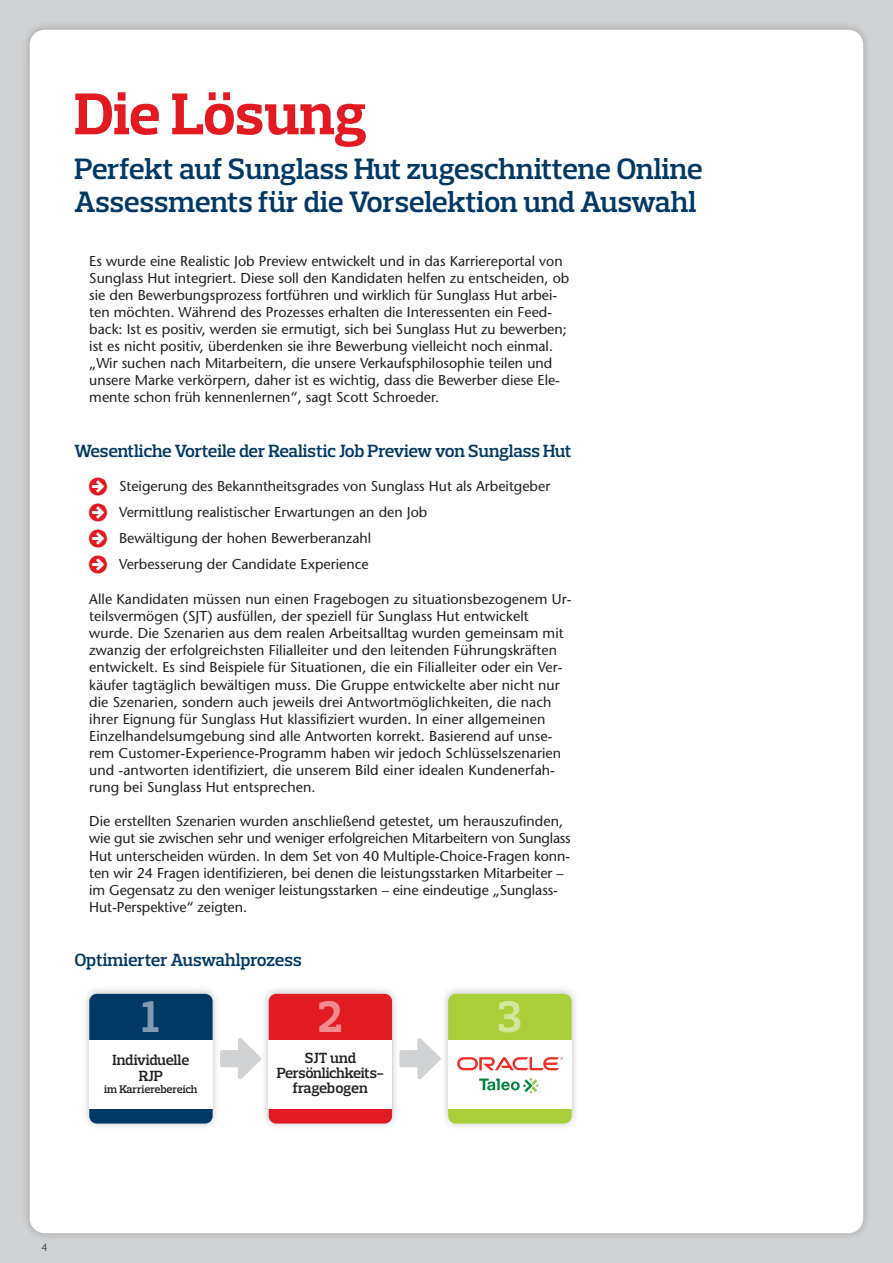
<style>
.page{position:relative;width:893px;height:1263px;background:#d1d2d4}
.page>*{position:absolute;margin:0;border:0;box-sizing:border-box;transform-origin:0 0}
.t1{font:700 60px "Prelo Slab";letter-spacing:-.01em;color:#e21a21}
.t2{font:700 45px "Prelo Slab";color:rgb(255 255 255/.5)}
.t3{font:600 30px/33px "Prelo Slab";letter-spacing:-.005em;color:#003965}
.t4{font:600 18px "Prelo Slab";letter-spacing:-.015em;color:#003965}
.t5{font:600 15px/15px "Prelo Slab";letter-spacing:-.015em;color:#231f20;text-align:center}
.t6{font:14.25px/17.1px "Stone Sans";color:#231f20}
.t7{font:600 11.25px "Prelo Slab";color:#231f20}
.t8{font:10.5px "Stone Sans";color:#4b4c4d}
</style>
<div class="page">
<div style="left:30px;top:30px;width:833px;height:1203px;background:#fff;border-radius:15px"></div>
<img style="left:85px;top:989px;width:132px;height:138px">
<div style="left:89px;top:994px;width:124px;height:129px;background:#003965;border-radius:7px"></div>
<div style="left:89px;top:1041px;width:124px;height:68px;background:#fff"></div>
<svg style="left:220px;top:1038px;width:37px;height:41px"></svg>
<svg style="left:404px;top:1038px;width:32px;height:41px"></svg>
<img style="left:257px;top:989px;width:147px;height:138px">
<div style="left:269px;top:994px;width:123px;height:129px;background:#e21a21;border-radius:7px"></div>
<div style="left:269px;top:1041px;width:123px;height:68px;background:#fff"></div>
<img style="left:436px;top:989px;width:140px;height:138px">
<div style="left:448px;top:994px;width:123px;height:129px;background:#a9cf38;border-radius:7px"></div>
<div style="left:448px;top:1041px;width:123px;height:68px;background:#fff"></div>
<svg style="left:457px;top:1057px;width:106px;height:13px"></svg>
<svg style="left:479px;top:1078px;width:62px;height:15px"></svg>
<h1 class="t1" style="left:74px;top:93px;width:294px">Die Lösung</h1>
<h3 class="t3" style="left:74px;top:156px;width:630px">Perfekt auf Sunglass Hut zugeschnittene Online<br>Assessments für die Vorselektion und Auswahl</h3>
<p class="t6" style="left:89px;top:254px;width:481px">Es wurde eine Realistic Job Preview entwickelt und in das Karriereportal von Sunglass Hut integriert. Diese soll den Kandidaten helfen zu entscheiden, ob sie den Bewerbungsprozess fortführen und wirklich für Sunglass Hut arbei&shy;ten möchten. Während des Prozesses erhalten die Interessenten ein Feed&shy;back: Ist es positiv, werden sie ermutigt, sich bei Sunglass Hut zu bewerben; ist es nicht positiv, überdenken sie ihre Bewerbung vielleicht noch einmal. „Wir suchen nach Mitarbeitern, die unsere Verkaufsphilosophie teilen und unsere Marke verkörpern, daher ist es wichtig, dass die Bewerber diese Ele&shy;mente schon früh kennenlernen“, sagt Scott Schroeder.</p>
<p class="t4" style="left:74px;top:444px;width:498px">Wesentliche Vorteile der Realistic Job Preview von Sunglass Hut</p>
<p class="t6" style="left:119px;top:475px;width:433px;line-height:25.8px">Steigerung des Bekanntheitsgrades von Sunglass Hut als Arbeitgeber Vermittlung realistischer Erwartungen an den Job<br>Bewältigung der hohen Bewerberanzahl<br>Verbesserung der Candidate Experience</p>
<p class="t6" style="left:89px;top:592px;width:484px">Alle Kandidaten müssen nun einen Fragebogen zu situationsbezogenem Ur&shy;teilsvermögen (SJT) ausfüllen, der speziell für Sunglass Hut entwickelt wurde. Die Szenarien aus dem realen Arbeitsalltag wurden gemeinsam mit zwanzig der erfolgreichsten Filialleiter und den leitenden Führungskräften entwickelt. Es sind Beispiele für Situationen, die ein Filialleiter oder ein Ver&shy;käufer tagtäglich bewältigen muss. Die Gruppe entwickelte aber nicht nur die Szenarien, sondern auch jeweils drei Antwortmöglichkeiten, die nach ihrer Eignung für Sunglass Hut klassifiziert wurden. In einer allgemeinen Einzelhandelsumgebung sind alle Antworten korrekt. Basierend auf unse&shy;rem Customer-Experience-Programm haben wir jedoch Schlüsselszenarien und -antworten identifiziert, die unserem Bild einer idealen Kundenerfah&shy;rung bei Sunglass Hut entsprechen.</p>
<p class="t6" style="left:89px;top:814px;width:483px">Die erstellten Szenarien wurden anschließend getestet, um herauszufinden, wie gut sie zwischen sehr und weniger erfolgreichen Mitarbeitern von Sunglass Hut unterscheiden würden. In dem Set von 40 Multiple-Choice-Fragen konn&shy;ten wir 24 Fragen identifizieren, bei denen die leistungsstarken Mitarbeiter – im Gegensatz zu den weniger leistungsstarken – eine eindeutige „Sunglass-Hut-Perspektive“ zeigten.</p>
<p class="t4" style="left:74px;top:954px;width:229px">Optimierter Auswahlprozess</p>
<h2 class="t2" style="left:142px;top:1001px;width:19px">1</h2>
<p class="t5" style="left:113px;top:1053px;width:78px;line-height:16.5px">Individuelle<br>RJP</p>
<p class="t7" style="left:104px;top:1085px;width:95px">im Karrierebereich</p>
<h2 class="t2" style="left:318px;top:1001px;width:25px">2</h2>
<p class="t5" style="left:277px;top:1052px;width:109px">SJT und<br>Persönlichkeits&shy;fragebogen</p>
<h2 class="t2" style="left:498px;top:1001px;width:25px">3</h2>
<p class="t8" style="left:42px;top:1243px;width:8px">4</p>
</div>
